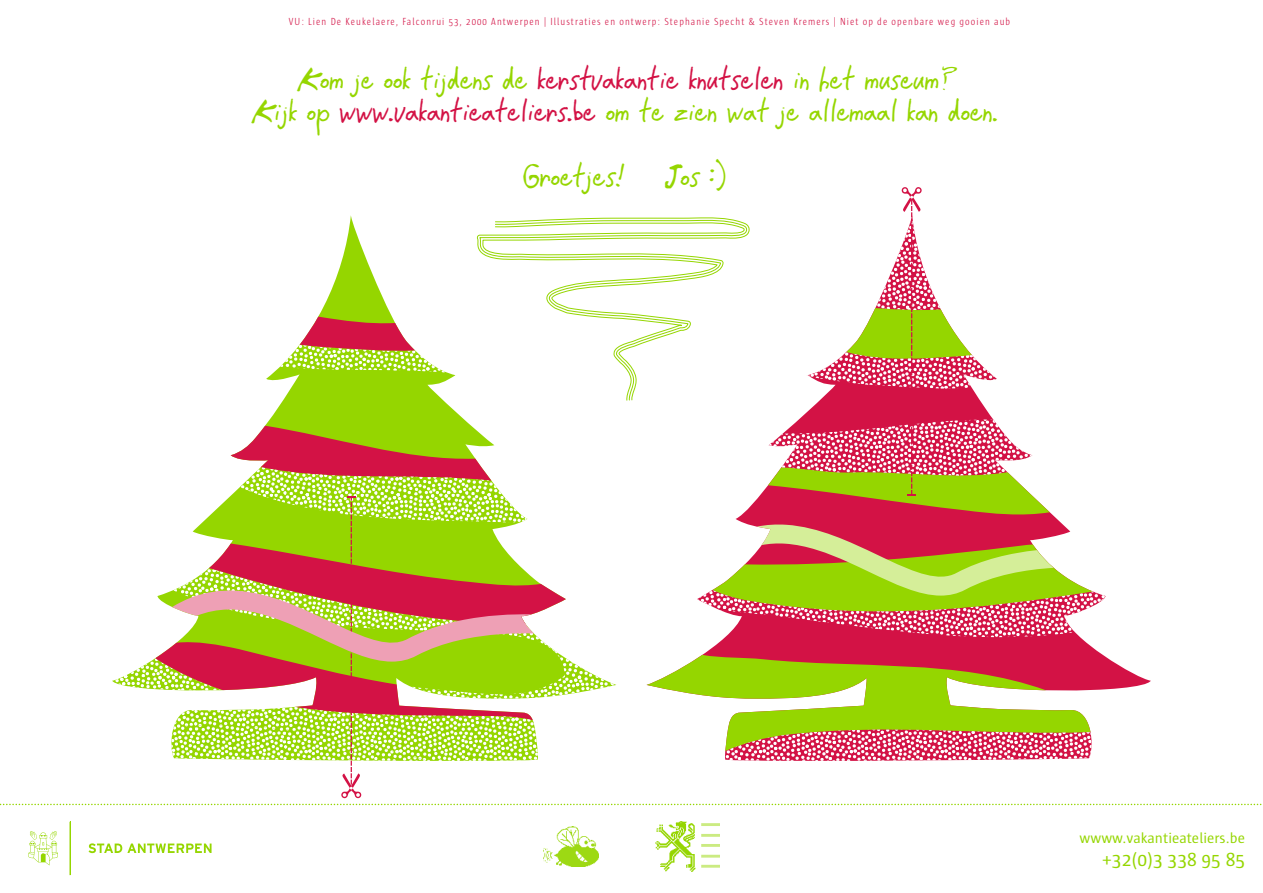
<style>
.page{position:relative;width:1263px;height:893px;background:#fff}
.page>*{position:absolute;margin:0;border:0;box-sizing:border-box;transform-origin:0 0}
.t1{font:27px/32.4px "Crappy Dan";color:#95d600;text-align:center}
.t2{font:19.5px "Sun";color:#95d600}
.t3{font:15px "Sun";color:#95d600}
.t4{font:300 10.5px "Sun Cd";letter-spacing:.1em;color:#d31245}
.s1{color:#d31245}
</style>
<div class="page">
<svg style="left:89px;top:843px;width:123px;height:10px"></svg>
<hr style="left:70px;top:822px;width:1px;height:53px;background:#95d600">
<svg style="left:28px;top:831px;width:30px;height:34px"></svg>
<img style="left:655px;top:821px;width:65px;height:50px">
<img style="left:543px;top:827px;width:55px;height:40px">
<svg style="left:0;top:804px;width:1262px;height:1px"></svg>
<svg style="left:265px;top:215px;width:207px;height:211px"></svg>
<svg style="left:280px;top:317px;width:168px;height:56px"></svg>
<svg style="left:566px;top:658px;width:50px;height:37px"></svg>
<svg style="left:702px;top:485px;width:449px;height:205px"></svg>
<svg style="left:646px;top:655px;width:446px;height:106px"></svg>
<svg style="left:768px;top:187px;width:282px;height:330px"></svg>
<svg style="left:697px;top:524px;width:408px;height:125px"></svg>
<svg style="left:112px;top:426px;width:454px;height:372px"></svg>
<svg style="left:495px;top:219px;width:253px;height:18px"></svg>
<svg style="left:476px;top:222px;width:269px;height:179px"></svg>
<p class="t4" style="left:289px;top:16px;width:723px">VU : Lien De Keukelaere, Falconrui 53, 2000 Antwerpen | I llustraties en ontwerp: Stephanie Specht &amp; Steven Kremers | N iet op de openbare weg gooien aub</p>
<h1 class="t1" style="left:251px;top:62px;width:749px">Kom je ook tijdens de <span class="s1">kerstvakantie knutselen</span> in het museum?<br>Kijk op <span class="s1">www.vakantieateliers.be</span> om te zien wat je allemaal kan doen.</h1>
<h1 class="t1" style="left:523px;top:159px;width:104px">Groetjes!</h1>
<h1 class="t1" style="left:665px;top:159px;width:63px">Jos :)</h1>
<h3 class="t3" style="left:1079px;top:830px;width:167px">wwww.vakantieateliers.be</h3>
<h2 class="t2" style="left:1102px;top:849px;width:144px">+32(0)3 338 95 85</h2>
</div>
